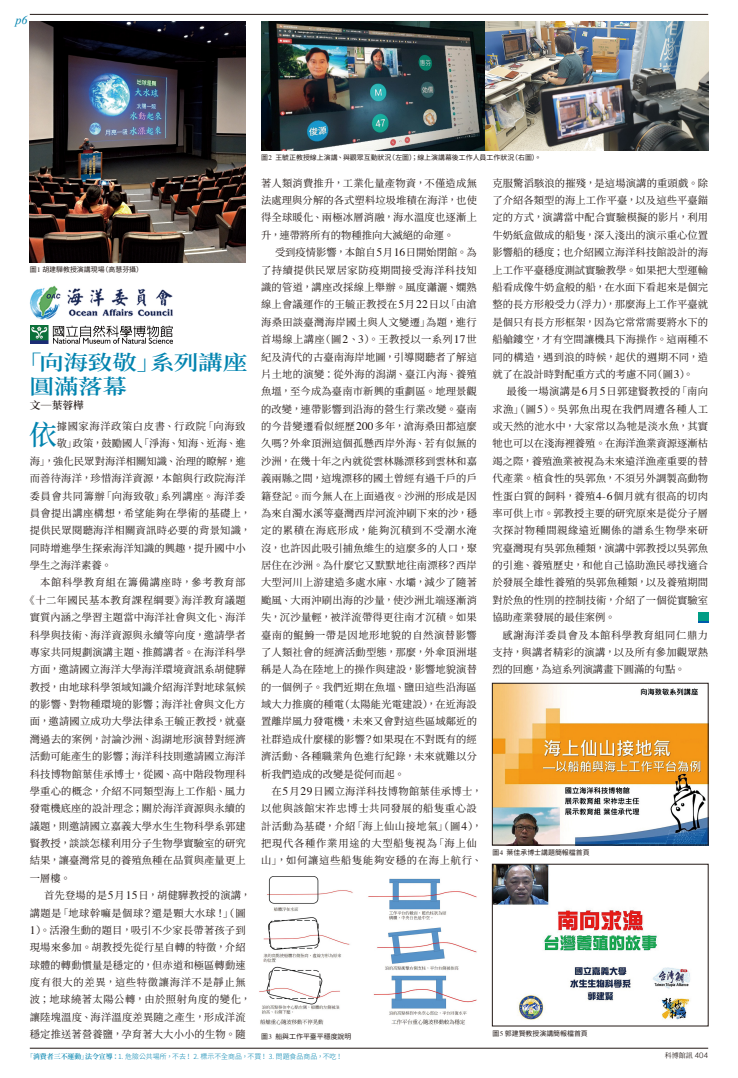
<style>
.page{position:relative;width:738px;height:1078px;background:#fff}
.page>*{position:absolute;margin:0;border:0;box-sizing:border-box;transform-origin:0 0}
.館訊Copy-後0pt-caps{font:500 27.6px "Noto Serif CJ Ktc";color:#0083af}
.館訊HL{font:600 20.6px "Noto Serif CJ Ktc";letter-spacing:-.01em;color:#0083af;scale:1.2 1}
.t1{font:italic 12px "Times New Roman";color:#0083af}
.館訊Copy-3_5mm-後0pt{font:10.3px/17.4px "Noto Serif CJ Ktc";letter-spacing:.015em;color:#221815;text-align:justify}
.館訊Copy-3_5mm-後0pt-2{font:10.3px/17.4px "Noto Serif CJ Ktc";letter-spacing:.05em;color:#221815}
.館訊Copy-後0pt-caps-2{font:10.3px "Noto Serif CJ Ktc";letter-spacing:.03em;color:#221815}
.館訊Copy-後0pt-caps-3{font:10.3px "Noto Serif CJ Ktc";letter-spacing:.01em;color:#221815}
.館訊Copy-3_5mm-後0pt-3{font:10.3px "Noto Serif CJ Ktc";letter-spacing:.045em;color:#221815}
.館訊Copy-後0pt-caps-4{font:10.3px "Noto Serif CJ Ktc";letter-spacing:.005em;color:#221815}
.館訊Copy-3_5mm-後0pt-4{font:10.3px "Noto Serif CJ Ktc";letter-spacing:.065em;color:#221815}
.館訊Copy-後0pt-caps-5{font:10.3px "Noto Serif CJ Ktc";letter-spacing:.055em;color:#221815}
.館訊Copy-後0pt-caps-6{font:10.3px "Noto Serif CJ Ktc";color:#221815}
.館訊Copy-Author{font:600 10.3px "Noto Serif CJ Ktc";color:#221815;scale:1.05 1}
.t2{font:7px "Noto Serif CJ Ktc";color:#221815}
.館訊-圖說-齊尾{font:6.9px "Noto Sans CJ Ktc";color:#221815}
.Copy-政宣{font:300 6.9px "Noto Sans CJ Ktc";color:#0083af}
.s1{font-family:"Times"}
.s2{font-family:"Times";font-size:11.5px}
.s3{font-family:"Times";font-size:11px}
.s4{font-family:"Noto Serif CJ Ktc";font-weight:600}
.s5{font-family:"Helvetica";font-weight:300;font-size:7.8px}
</style>
<div class="page">
<hr style="left:30px;top:1047px;width:677px;height:1px;background:#221815">
<hr style="left:30px;top:14px;width:677px;height:1px;background:#221815">
<img style="left:494px;top:865px;width:197px;height:155px">
<div style="left:492px;top:863px;width:215px;height:162px;border:1px solid #221815"></div>
<img style="left:261px;top:21px;width:446px;height:129px">
<img style="left:30px;top:21px;width:215px;height:241px">
<img style="left:259px;top:876px;width:218px;height:149px">
<img style="left:493px;top:684px;width:212px;height:159px">
<div style="left:491px;top:682px;width:216px;height:163px;border:1px solid #221815"></div>
<div style="left:697px;top:612px;width:10px;height:10px;background:#009d85"></div>
<img style="left:31px;top:325px;width:141px;height:19px">
<img style="left:29px;top:285px;width:144px;height:35px">
<p class="t1" style="left:16px;top:12px;width:14px">p6</p>
<p class="館訊-圖說-齊尾" style="left:30px;top:266px;width:115px">圖<span class="s1">1</span> 胡建驊教授演講現場（高慧芬攝）</p>
<p class="館訊HL" style="left:17px;top:350px;width:193px">「向海致敬」系列講座</p>
<p class="館訊HL" style="left:29px;top:375px;width:83px">圓滿落幕</p>
<p class="館訊Copy-Author" style="left:30px;top:400px;width:53px">文―葉蓉樺</p>
<p class="館訊Copy-後0pt-caps" style="left:29px;top:419px;width:29px">依</p>
<p class="館訊Copy-後0pt-caps-5" style="left:57px;top:420px;width:190px">據國家海洋政策白皮書、行政院「向海致</p>
<p class="館訊Copy-後0pt-caps-4" style="left:57px;top:437px;width:190px">敬」政策，鼓勵國人「淨海、知海、近海、進</p>
<p class="館訊Copy-後0pt-caps-3" style="left:30px;top:455px;width:217px">海」，強化民眾對海洋相關知識、治理的瞭解，進</p>
<p class="館訊Copy-後0pt-caps-2" style="left:30px;top:472px;width:217px">而善待海洋，珍惜海洋資源，本館與行政院海洋</p>
<p class="館訊Copy-後0pt-caps-2" style="left:30px;top:490px;width:217px">委員會共同籌辦「向海致敬」系列講座。海洋委</p>
<p class="館訊Copy-後0pt-caps-2" style="left:30px;top:507px;width:222px">員會提出講座構想，希望能夠在學術的基礎上，</p>
<p class="館訊Copy-後0pt-caps-2" style="left:30px;top:524px;width:222px">提供民眾閱聽海洋相關資訊時必要的背景知識，</p>
<p class="館訊Copy-後0pt-caps-3" style="left:30px;top:542px;width:217px">同時增進學生探索海洋知識的興趣，提升國中小</p>
<p class="館訊Copy-後0pt-caps-6" style="left:30px;top:559px;width:83px">學生之海洋素養。</p>
<p class="館訊Copy-3_5mm-後0pt-4" style="left:40px;top:576px;width:207px">本館科學教育組在籌備講座時，參考教育部</p>
<p class="館訊Copy-3_5mm-後0pt-3" style="left:25px;top:594px;width:222px">《十二年國民基本教育課程綱要》海洋教育議題</p>
<p class="館訊Copy-3_5mm-後0pt" style="left:30px;top:608px;width:217px">實質內涵之學習主題當中海洋社會與文化、海洋</p>
<p class="館訊Copy-3_5mm-後0pt" style="left:30px;top:626px;width:217px">科學與技術、海洋資源與永續等向度，邀請學者</p>
<p class="館訊Copy-3_5mm-後0pt" style="left:30px;top:643px;width:217px">專家共同規劃演講主題、推薦講者。在海洋科學</p>
<p class="館訊Copy-3_5mm-後0pt" style="left:30px;top:661px;width:217px">方面，邀請國立海洋大學海洋環境資訊系胡健驊</p>
<p class="館訊Copy-3_5mm-後0pt" style="left:30px;top:678px;width:217px">教授，由地球科學領域知識介紹海洋對地球氣候</p>
<p class="館訊Copy-3_5mm-後0pt" style="left:30px;top:695px;width:217px">的影響、對物種環境的影響；海洋社會與文化方</p>
<p class="館訊Copy-3_5mm-後0pt" style="left:30px;top:713px;width:217px">面，邀請國立成功大學法律系王毓正教授，就臺</p>
<p class="館訊Copy-3_5mm-後0pt" style="left:30px;top:730px;width:217px">灣過去的案例，討論沙洲、潟湖地形演替對經濟</p>
<p class="館訊Copy-3_5mm-後0pt" style="left:30px;top:747px;width:217px">活動可能產生的影響；海洋科技則邀請國立海洋</p>
<p class="館訊Copy-3_5mm-後0pt" style="left:30px;top:765px;width:217px">科技博物館葉佳承博士，從國、高中階段物理科</p>
<p class="館訊Copy-3_5mm-後0pt" style="left:30px;top:782px;width:217px">學重心的概念，介紹不同類型海上工作船、風力</p>
<p class="館訊Copy-3_5mm-後0pt" style="left:30px;top:799px;width:217px">發電機底座的設計理念；關於海洋資源與永續的</p>
<p class="館訊Copy-3_5mm-後0pt" style="left:30px;top:817px;width:217px">議題，則邀請國立嘉義大學水生生物科學系郭建</p>
<p class="館訊Copy-3_5mm-後0pt" style="left:30px;top:834px;width:217px">賢教授，談談怎樣利用分子生物學實驗室的研究</p>
<p class="館訊Copy-3_5mm-後0pt" style="left:30px;top:852px;width:217px">結果，讓臺灣常見的養殖魚種在品質與產量更上</p>
<p class="館訊Copy-3_5mm-後0pt" style="left:30px;top:869px;width:42px">一層樓。</p>
<p class="館訊Copy-3_5mm-後0pt" style="left:30px;top:886px;width:222px;text-align:left;text-indent:14px">首先登場的是<span class="s2">5</span>月<span class="s2">15</span>日，胡健驊教授的演講，講題是「地球幹嘛是個球？還是顆大水球！」（圖<br><span class="s2">1</span>）。活潑生動的題目，吸引不少家長帶著孩子到現場來參加。胡教授先從行星自轉的特徵，介紹球體的轉動慣量是穩定的，但赤道和極區轉動速度有很大的差異，這些特徵讓海洋不是靜止無波；地球繞著太陽公轉，由於照射角度的變化，讓陸塊溫度、海洋溫度差異隨之產生，形成洋流穩定推送著營養鹽，孕育著大大小小的生物。隨</p>
<p class="館訊-圖說-齊尾" style="left:261px;top:153px;width:281px">圖<span class="s1">2</span> 王毓正教授線上演講、與觀眾互動狀況（左圖）；線上演講幕後工作人員工作狀況（右圖）。</p>
<p class="館訊Copy-3_5mm-後0pt" style="left:261px;top:174px;width:217px">著人類消費推升，工業化量產物資，不僅造成無法處理與分解的各式塑料垃圾堆積在海洋，也使得全球暖化、兩極冰層消融，海水溫度也逐漸上升，連帶將所有的物種推向大滅絕的命運。</p>
<p class="館訊Copy-3_5mm-後0pt" style="left:261px;top:244px;width:217px;text-indent:14px">受到疫情影響，本館自<span class="s2">5</span>月<span class="s2">16</span>日開始閉館。為了持續提供民眾居家防疫期間接受海洋科技知識的管道，講座改採線上舉辦。風度瀟灑、嫻熟線上會議運作的王毓正教授在<span class="s2">5</span>月<span class="s2">22</span>日以「由滄海桑田談臺灣海岸國土與人文變遷」為題，進行首場線上講座（圖<span class="s2">2</span>、<span class="s2">3</span>）。王教授以一系列<span class="s2">17</span>世紀及清代的古臺南海岸地圖，引導閱聽者了解這片土地的演變：從外海的潟湖、臺江內海、養殖魚塭，至今成為臺南市新興的重劃區。地理景觀的改變，連帶影響到沿海的營生行業改變。臺南的今昔變遷看似經歷<span class="s2">200</span>多年，滄海桑田都這麼久嗎？外傘頂洲這個孤懸西岸外海、若有似無的沙洲，在幾十年之內就從雲林縣漂移到雲林和嘉義兩縣之間，這塊漂移的國土曾經有過千戶的戶籍登記。而今無人在上面過夜。沙洲的形成是因為來自濁水溪等臺灣西岸河流沖刷下來的沙，穩定的累積在海底形成，能夠沉積到不受潮水淹沒，也許因此吸引捕魚維生的這麼多的人口，聚居住在沙洲。為什麼它又默默地往南漂移？西岸大型河川上游建造多處水庫、水壩，減少了隨著颱風、大雨沖刷出海的沙量，使沙洲北端逐漸消失，沉沙量輕，被洋流帶得更往南才沉積。如果臺南的鯤鯓一帶是因地形地貌的自然演替影響了人類社會的經濟活動型態，那麼，外傘頂洲堪稱是人為在陸地上的操作與建設，影響地貌演替的一個例子。我們近期在魚塭、鹽田這些沿海區域大力推廣的種電（太陽能光電建設），在近海設置離岸風力發電機，未來又會對這些區域鄰近的社群造成什麼樣的影響？如果現在不對既有的經濟活動、各種職業角色進行紀錄，未來就難以分析我們造成的改變是從何而起。</p>
<p class="館訊Copy-3_5mm-後0pt-2" style="left:261px;top:782px;width:222px;text-indent:10px">在<span class="s2">5</span>月<span class="s2">29</span>日國立海洋科技博物館葉佳承博士，以他與該館宋祚忠博士共同發展的船隻重心設計活動為基礎，介紹「海上仙山接地氣」（圖<span class="s2">4</span>），把現代各種作業用途的大型船隻視為「海上仙山」，如何讓這些船隻能夠安穩的在海上航行、</p>
<p class="館訊Copy-3_5mm-後0pt" style="left:492px;top:174px;width:217px">克服驚滔駭浪的摧殘，是這場演講的重頭戲。除了介紹各類型的海上工作平臺，以及這些平臺錨定的方式，演講當中配合實驗模擬的影片，利用牛奶紙盒做成的船隻，深入淺出的演示重心位置影響船的穩度；也介紹國立海洋科技館設計的海上工作平臺穩度測試實驗教學。如果把大型運輸船看成像牛奶盒般的船，在水面下看起來是個完整的長方形般受力（浮力），那麼海上工作平臺就是個只有長方形框架，因為它常常需要將水下的船艙鏤空，才有空間讓機具下海操作。這兩種不同的構造，遇到浪的時候，起伏的週期不同，造就了在設計時對配重方式的考慮不同（圖<span class="s2">3</span>）。</p>
<p class="館訊Copy-3_5mm-後0pt" style="left:492px;top:383px;width:217px;text-indent:14px">最後一場演講是<span class="s2">6</span>月<span class="s2">5</span>日郭建賢教授的「南向求漁」（圖<span class="s2">5</span>）。吳郭魚出現在我們周遭各種人工或天然的池水中，大家常以為牠是淡水魚，其實牠也可以在淺海裡養殖。在海洋漁業資源逐漸枯竭之際，養殖漁業被視為未來遠洋漁產重要的替代產業。植食性的吳郭魚，不須另外調製高動物性蛋白質的飼料，養殖<span class="s2">4</span><span class="s3">-</span><span class="s2">6</span>個月就有很高的切肉率可供上市。郭教授主要的研究原來是從分子層次探討物種間親緣遠近關係的譜系生物學來研究臺灣現有吳郭魚種類，演講中郭教授以吳郭魚的引進、養殖歷史，和他自己協助漁民尋找適合於發展全雄性養殖的吳郭魚種類，以及養殖期間對於魚的性別的控制技術，介紹了一個從實驗室協助產業發展的最佳案例。</p>
<p class="館訊Copy-3_5mm-後0pt" style="left:492px;top:626px;width:217px;text-indent:10px">感謝海洋委員會及本館科學教育組同仁鼎力支持，與講者精彩的演講，以及所有參加觀眾熱烈的回應，為這系列演講畫下圓滿的句點。</p>
<p class="館訊-圖說-齊尾" style="left:492px;top:848px;width:99px">圖<span class="s1">4</span> 葉佳承博士講題簡報檔首頁</p>
<p class="館訊-圖說-齊尾" style="left:261px;top:1032px;width:92px">圖<span class="s1">3</span> 船與工作平臺平穩度說明</p>
<p class="館訊-圖說-齊尾" style="left:492px;top:1029px;width:97px">圖<span class="s1">5</span> 郭建賢教授演講簡報檔首頁</p>
<p class="Copy-政宣" style="left:26px;top:1051px;width:317px"><span class="s4">「消費者三不運動」法令宣導：</span>1. 危險公共場所，不去！ 2. 標示不全商品，不買！ 3. 問題食品商品，不吃！</p>
<p class="t2" style="left:664px;top:1051px;width:45px">科博館訊 <span class="s5">404</span></p>
</div>
